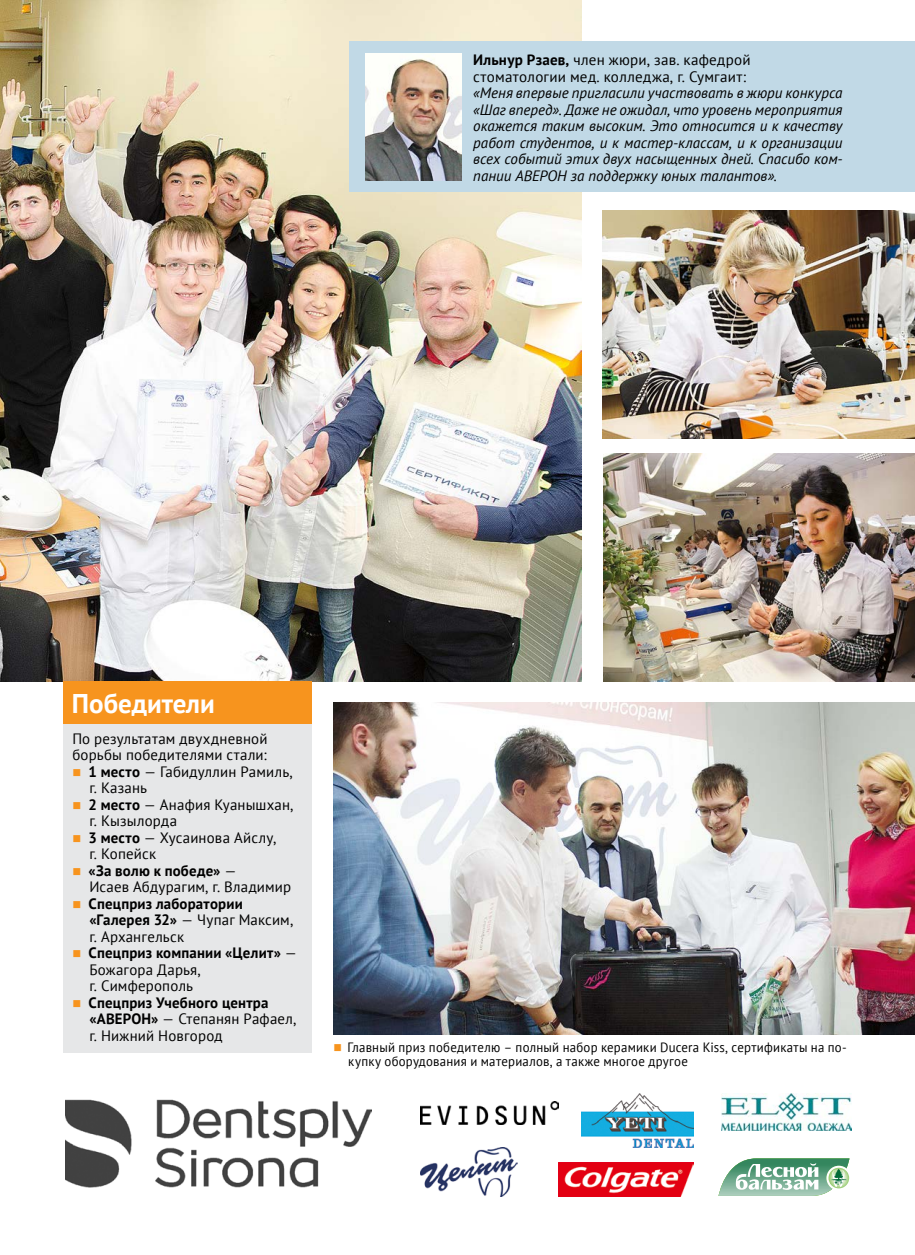
<style>
.page{position:relative;width:915px;height:1255px;background:#fff}
.page>*{position:absolute;margin:0;border:0;box-sizing:border-box;transform-origin:0 0}
.t1{font:700 27px "PT Sans";color:#fff}
.t2{font:15px/16.5px "PT Sans";letter-spacing:.015em;color:#000}
.t3{font:italic 15px/16.5px "PT Sans";color:#000;text-align:justify}
.t4{font:700 15px/16.5px "PT Sans";letter-spacing:.01em;color:#000}
.t5{font:13.5px/14.2px "PT Sans";letter-spacing:.015em;color:#000;scale:.95 1}
.s1{font-weight:700}
.s2{color:#f7941e}
.s3{font-weight:400}
</style>
<div class="page">
<img style="left:0;top:0;width:581px;height:681px">
<img style="left:65px;top:1099px;width:307px;height:89px">
<svg style="left:718px;top:1158px;width:132px;height:38px"></svg>
<img style="left:581px;top:1093px;width:112px;height:54px">
<img style="left:721px;top:1093px;width:129px;height:37px">
<img style="left:420px;top:1147px;width:97px;height:49px">
<img style="left:420px;top:1101px;width:138px;height:23px">
<img style="left:558px;top:1162px;width:135px;height:34px">
<div style="left:64px;top:681px;width:248px;height:371px;background:#e6e7e8"></div>
<div style="left:350px;top:42px;width:564px;height:150px;background:#c1d9e6"></div>
<img style="left:366px;top:54px;width:95px;height:127px">
<img style="left:602px;top:210px;width:312px;height:228px">
<img style="left:603px;top:453px;width:311px;height:228px">
<img style="left:333px;top:702px;width:581px;height:332px">
<div style="left:63px;top:681px;width:249px;height:42px;background:#f7941e"></div>
<p class="t2" style="left:473px;top:51px;width:279px"><span class="s1">Ильнур Рзаев,</span> член жюри, зав. кафедрой стоматологии мед. колледжа, г. Сумгаит:</p>
<p class="t3" style="left:473px;top:84px;width:370px">«Меня впервые пригласили участвовать в жюри конкурса «Шаг вперед». Даже не ожидал, что уровень мероприятия окажется таким высоким. Это относится и к качеству работ студентов, и к мастер-классам, и к организации всех событий этих двух насыщенных дней. Спасибо ком&shy;пании АВЕРОН за поддержку юных талантов».</p>
<h1 class="t1" style="left:72px;top:685px;width:144px">Победители</h1>
<p class="t2" style="left:72px;top:729px;width:196px">По результатам двухдневной борьбы победителями стали:</p>
<p class="t2" style="left:89px;top:762px;width:205px;text-indent:-17px"><span class="s2">■</span> <span class="s1">1 место</span> — Габидуллин Рамиль, г. Казань</p>
<p class="t2" style="left:89px;top:795px;width:206px;text-indent:-17px"><span class="s2">■</span> <span class="s1">2 место</span> — Анафия Куанышхан, г. Кызылорда</p>
<p class="t2" style="left:89px;top:828px;width:188px;text-indent:-17px"><span class="s2">■</span> <span class="s1">3 место</span> — Хусаинова Айслу, г. Копейск</p>
<p class="t2" style="left:89px;top:861px;width:203px;text-indent:-17px"><span class="s2">■</span> <span class="s1">«За волю к победе»</span> —<br>Исаев Абдурагим, г. Владимир</p>
<p class="t4" style="left:89px;top:894px;width:205px;text-indent:-17px"><span class="s2">■</span> Спецприз лаборатории «Галерея 32» <span class="s3">— Чупаг Максим, г. Архангельск</span></p>
<p class="t2" style="left:89px;top:944px;width:209px;text-indent:-17px"><span class="s2">■</span> <span class="s1">Спецприз компании «Целит»</span> —<br>Божагора Дарья,<br>г. Симферополь</p>
<p class="t2" style="left:89px;top:993px;width:208px;text-indent:-17px"><span class="s2">■</span> <span class="s1">Спецприз Учебного центра «АВЕРОН»</span> — Степанян Рафаел, г. Нижний Новгород</p>
<p class="t5" style="left:347px;top:1039px;width:526px">Главный приз победителю – полный набор керамики Ducera Kiss, сертификаты на по&shy;купку оборудования и материалов, а также многое другое</p>
</div>
